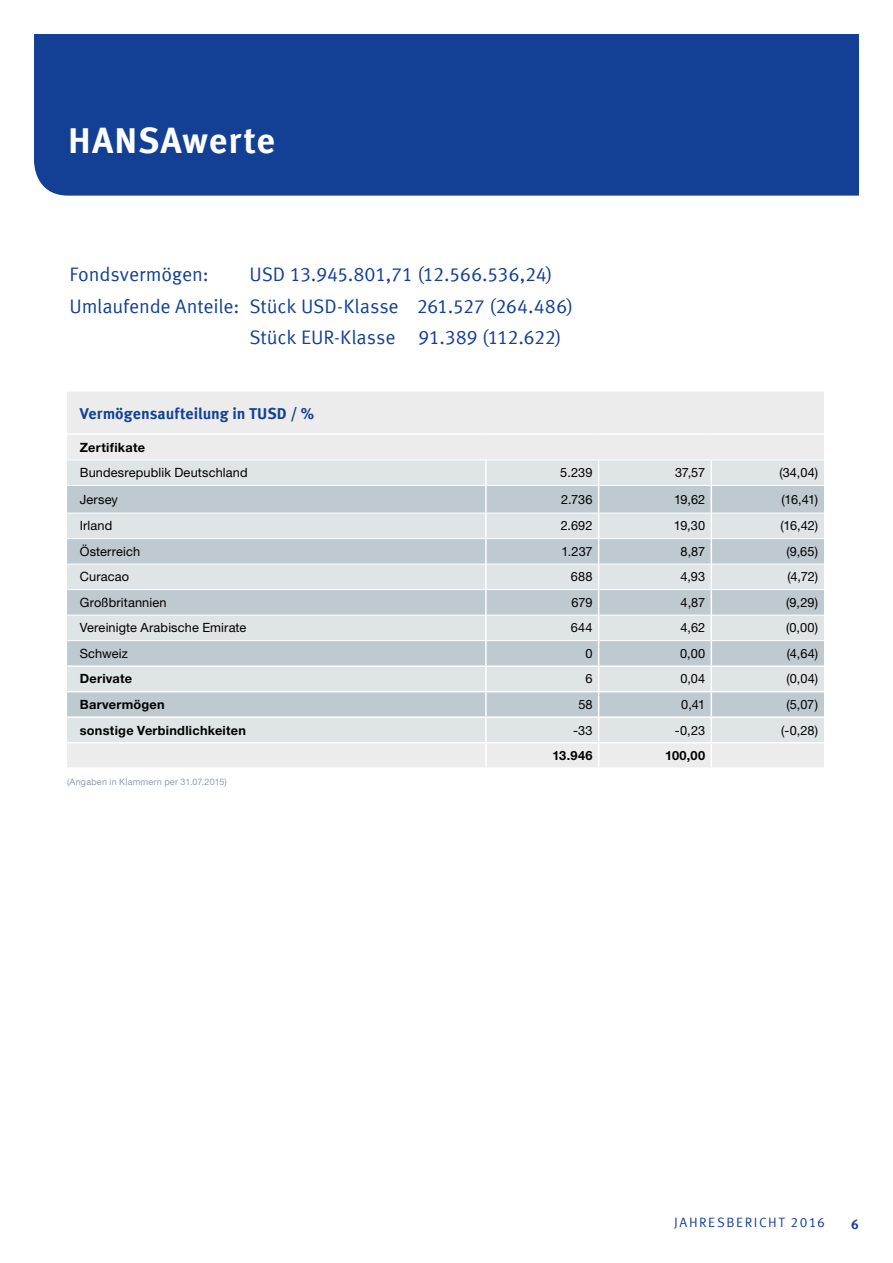
<style>
.page{position:relative;width:893px;height:1263px;background:#fff}
.page>*{position:absolute;margin:0;border:0;box-sizing:border-box;transform-origin:0 0}
.t1{font:700 36px "Meta Offc Pro";letter-spacing:.025em;color:#fff}
.t2{font:19.5px "Meta Offc Pro Norm";letter-spacing:-.01em;color:#134094}
.t3{font:700 15.75px "Meta Offc Pro";color:#134094}
.t4{font:13.5px "Meta Offc Pro Norm";letter-spacing:.115em;color:#134094}
.t5{font:700 13.5px "Meta Offc Pro";color:#134094}
.t6{font:12.75px "Helvetica Neue LTW1 G";letter-spacing:.01em;color:#000}
.t7{font:700 12.75px "Helvetica Neue LTW1 G";letter-spacing:.02em;color:#000}
.t8{font:9px "Helvetica Neue LTW1 G";letter-spacing:.025em;color:#8b9eb1}
</style>
<div class="page">
<div style="left:34px;top:34px;width:825px;height:162px;background:#134094"></div>
<div style="left:67px;top:392px;width:757px;height:375px;background:#ececed"></div>
<div style="left:67px;top:461px;width:757px;height:281px;background:#dfe4e7"></div>
<svg style="left:67px;top:486px;width:757px;height:230px;background:#cdd5da"></svg>
<hr style="left:67px;top:433px;width:419px;height:2px;background:#fff">
<hr style="left:486px;top:433px;width:113px;height:2px;background:#fff">
<hr style="left:599px;top:433px;width:112px;height:2px;background:#fff">
<hr style="left:711px;top:433px;width:113px;height:2px;background:#fff">
<hr style="left:67px;top:460px;width:419px;height:1px;background:#fff">
<hr style="left:486px;top:460px;width:113px;height:1px;background:#fff">
<hr style="left:599px;top:460px;width:112px;height:1px;background:#fff">
<hr style="left:711px;top:460px;width:113px;height:1px;background:#fff">
<hr style="left:67px;top:485px;width:418px;height:1px;background:#fff">
<hr style="left:487px;top:485px;width:111px;height:1px;background:#fff">
<hr style="left:599px;top:485px;width:111px;height:1px;background:#fff">
<hr style="left:712px;top:485px;width:112px;height:1px;background:#fff">
<hr style="left:67px;top:513px;width:418px;height:1px;background:#fff">
<hr style="left:487px;top:513px;width:111px;height:1px;background:#fff">
<hr style="left:599px;top:513px;width:111px;height:1px;background:#fff">
<hr style="left:712px;top:513px;width:112px;height:1px;background:#fff">
<hr style="left:67px;top:538px;width:418px;height:1px;background:#fff">
<hr style="left:487px;top:538px;width:111px;height:1px;background:#fff">
<hr style="left:599px;top:538px;width:111px;height:1px;background:#fff">
<hr style="left:712px;top:538px;width:112px;height:1px;background:#fff">
<hr style="left:67px;top:564px;width:418px;height:1px;background:#fff">
<hr style="left:487px;top:564px;width:111px;height:1px;background:#fff">
<hr style="left:599px;top:564px;width:111px;height:1px;background:#fff">
<hr style="left:712px;top:564px;width:112px;height:1px;background:#fff">
<hr style="left:67px;top:589px;width:418px;height:1px;background:#fff">
<hr style="left:487px;top:589px;width:111px;height:1px;background:#fff">
<hr style="left:599px;top:589px;width:111px;height:1px;background:#fff">
<hr style="left:712px;top:589px;width:112px;height:1px;background:#fff">
<hr style="left:67px;top:615px;width:418px;height:1px;background:#fff">
<hr style="left:487px;top:615px;width:111px;height:1px;background:#fff">
<hr style="left:599px;top:615px;width:111px;height:1px;background:#fff">
<hr style="left:712px;top:615px;width:112px;height:1px;background:#fff">
<hr style="left:67px;top:640px;width:418px;height:1px;background:#fff">
<hr style="left:487px;top:640px;width:111px;height:1px;background:#fff">
<hr style="left:599px;top:640px;width:111px;height:1px;background:#fff">
<hr style="left:712px;top:640px;width:112px;height:1px;background:#fff">
<hr style="left:485px;top:460px;width:2px;height:25px;background:#fff">
<hr style="left:485px;top:485px;width:2px;height:28px;background:#fff">
<hr style="left:485px;top:513px;width:2px;height:26px;background:#fff">
<hr style="left:485px;top:539px;width:2px;height:25px;background:#fff">
<hr style="left:485px;top:564px;width:2px;height:26px;background:#fff">
<hr style="left:485px;top:590px;width:2px;height:25px;background:#fff">
<hr style="left:485px;top:615px;width:2px;height:26px;background:#fff">
<hr style="left:485px;top:641px;width:2px;height:24px;background:#fff">
<hr style="left:485px;top:667px;width:2px;height:24px;background:#fff">
<hr style="left:485px;top:692px;width:2px;height:24px;background:#fff">
<hr style="left:485px;top:718px;width:2px;height:24px;background:#fff">
<hr style="left:485px;top:743px;width:2px;height:24px;background:#fff">
<hr style="left:710px;top:485px;width:2px;height:28px;background:#fff">
<hr style="left:710px;top:539px;width:2px;height:25px;background:#fff">
<hr style="left:710px;top:590px;width:2px;height:25px;background:#fff">
<hr style="left:710px;top:641px;width:2px;height:24px;background:#fff">
<hr style="left:710px;top:667px;width:2px;height:24px;background:#fff">
<hr style="left:710px;top:692px;width:2px;height:24px;background:#fff">
<hr style="left:710px;top:718px;width:2px;height:24px;background:#fff">
<hr style="left:710px;top:743px;width:2px;height:24px;background:#fff">
<hr style="left:710px;top:460px;width:2px;height:25px;background:#fff">
<hr style="left:710px;top:513px;width:2px;height:26px;background:#fff">
<hr style="left:710px;top:564px;width:2px;height:26px;background:#fff">
<hr style="left:710px;top:615px;width:2px;height:26px;background:#fff">
<svg style="left:598px;top:461px;width:1px;height:306px"></svg>
<hr style="left:67px;top:665px;width:419px;height:2px;background:#fff">
<hr style="left:486px;top:665px;width:113px;height:2px;background:#fff">
<hr style="left:599px;top:665px;width:112px;height:2px;background:#fff">
<hr style="left:711px;top:665px;width:113px;height:2px;background:#fff">
<hr style="left:67px;top:691px;width:419px;height:1px;background:#fff">
<hr style="left:486px;top:691px;width:113px;height:1px;background:#fff">
<hr style="left:599px;top:691px;width:112px;height:1px;background:#fff">
<hr style="left:711px;top:691px;width:113px;height:1px;background:#fff">
<hr style="left:67px;top:716px;width:419px;height:2px;background:#fff">
<hr style="left:486px;top:716px;width:113px;height:2px;background:#fff">
<hr style="left:599px;top:716px;width:112px;height:2px;background:#fff">
<hr style="left:711px;top:716px;width:113px;height:2px;background:#fff">
<hr style="left:67px;top:742px;width:419px;height:1px;background:#fff">
<hr style="left:486px;top:742px;width:113px;height:1px;background:#fff">
<hr style="left:599px;top:742px;width:112px;height:1px;background:#fff">
<hr style="left:711px;top:742px;width:113px;height:1px;background:#fff">
<h1 class="t1" style="left:68px;top:112px;width:208px">HANSAwerte</h1>
<h2 class="t2" style="left:70px;top:259px;width:141px">Fondsvermögen:</h2>
<h2 class="t2" style="left:250px;top:259px;width:305px">USD 13.945.801,71 (12.566.536,24)</h2>
<h2 class="t2" style="left:70px;top:291px;width:505px">Umlaufende Anteile: Stück USD-Klasse 261.527 (264.486)</h2>
<h2 class="t2" style="left:250px;top:323px;width:314px">Stück EUR-Klasse 91.389 (112.622)</h2>
<p class="t3" style="left:80px;top:401px;width:236px">Vermögensaufteilung in TUSD / %</p>
<p class="t7" style="left:80px;top:439px;width:67px">Zertifikate</p>
<p class="t6" style="left:80px;top:465px;width:169px">Bundesrepublik Deutschland</p>
<p class="t6" style="left:560px;top:465px;width:34px">5.239</p>
<p class="t6" style="left:675px;top:465px;width:32px">37,57</p>
<p class="t6" style="left:779px;top:465px;width:40px">(34,04)</p>
<p class="t6" style="left:80px;top:491px;width:40px">Jersey</p>
<p class="t6" style="left:561px;top:491px;width:33px">2.736</p>
<p class="t6" style="left:674px;top:491px;width:33px">19,62</p>
<p class="t6" style="left:782px;top:491px;width:38px">(16,41)</p>
<p class="t6" style="left:80px;top:518px;width:34px">Irland</p>
<p class="t6" style="left:561px;top:518px;width:33px">2.692</p>
<p class="t6" style="left:674px;top:518px;width:33px">19,30</p>
<p class="t6" style="left:780px;top:518px;width:39px">(16,42)</p>
<p class="t6" style="left:80px;top:543px;width:62px">Österreich</p>
<p class="t6" style="left:561px;top:543px;width:33px">1.237</p>
<p class="t6" style="left:680px;top:543px;width:26px">8,87</p>
<p class="t6" style="left:786px;top:543px;width:33px">(9,65)</p>
<p class="t6" style="left:80px;top:569px;width:51px">Curacao</p>
<p class="t6" style="left:571px;top:569px;width:23px">688</p>
<p class="t6" style="left:680px;top:569px;width:26px">4,93</p>
<p class="t6" style="left:787px;top:569px;width:32px">(4,72)</p>
<p class="t6" style="left:80px;top:594px;width:88px">Großbritannien</p>
<p class="t6" style="left:571px;top:594px;width:23px">679</p>
<p class="t6" style="left:681px;top:594px;width:26px">4,87</p>
<p class="t6" style="left:786px;top:594px;width:33px">(9,29)</p>
<p class="t6" style="left:80px;top:620px;width:168px">Vereinigte Arabische Emirate</p>
<p class="t6" style="left:571px;top:620px;width:23px">644</p>
<p class="t6" style="left:680px;top:620px;width:26px">4,62</p>
<p class="t6" style="left:786px;top:620px;width:33px">(0,00)</p>
<p class="t6" style="left:80px;top:645px;width:50px">Schweiz</p>
<p class="t6" style="left:585px;top:645px;width:9px">0</p>
<p class="t6" style="left:680px;top:645px;width:27px">0,00</p>
<p class="t6" style="left:787px;top:645px;width:33px">(4,64)</p>
<p class="t7" style="left:80px;top:671px;width:54px">Derivate</p>
<p class="t6" style="left:585px;top:671px;width:9px">6</p>
<p class="t6" style="left:680px;top:671px;width:26px">0,04</p>
<p class="t6" style="left:787px;top:671px;width:33px">(0,04)</p>
<p class="t7" style="left:80px;top:696px;width:86px">Barvermögen</p>
<p class="t6" style="left:578px;top:696px;width:16px">58</p>
<p class="t6" style="left:681px;top:696px;width:25px">0,41</p>
<p class="t6" style="left:786px;top:696px;width:33px">(5,07)</p>
<p class="t7" style="left:80px;top:722px;width:168px">sonstige Verbindlichkeiten</p>
<p class="t6" style="left:573px;top:722px;width:21px">-33</p>
<p class="t6" style="left:675px;top:722px;width:32px">-0,23</p>
<p class="t6" style="left:781px;top:722px;width:38px">(-0,28)</p>
<p class="t7" style="left:552px;top:748px;width:42px">13.946</p>
<p class="t7" style="left:665px;top:748px;width:42px">100,00</p>
<p class="t8" style="left:67px;top:777px;width:161px">(Angaben in Klammern per 31.07.2015)</p>
<p class="t4" style="left:674px;top:1211px;width:152px">JAHRESBERICHT 2016</p>
<p class="t5" style="left:851px;top:1214px;width:9px">6</p>
</div>
